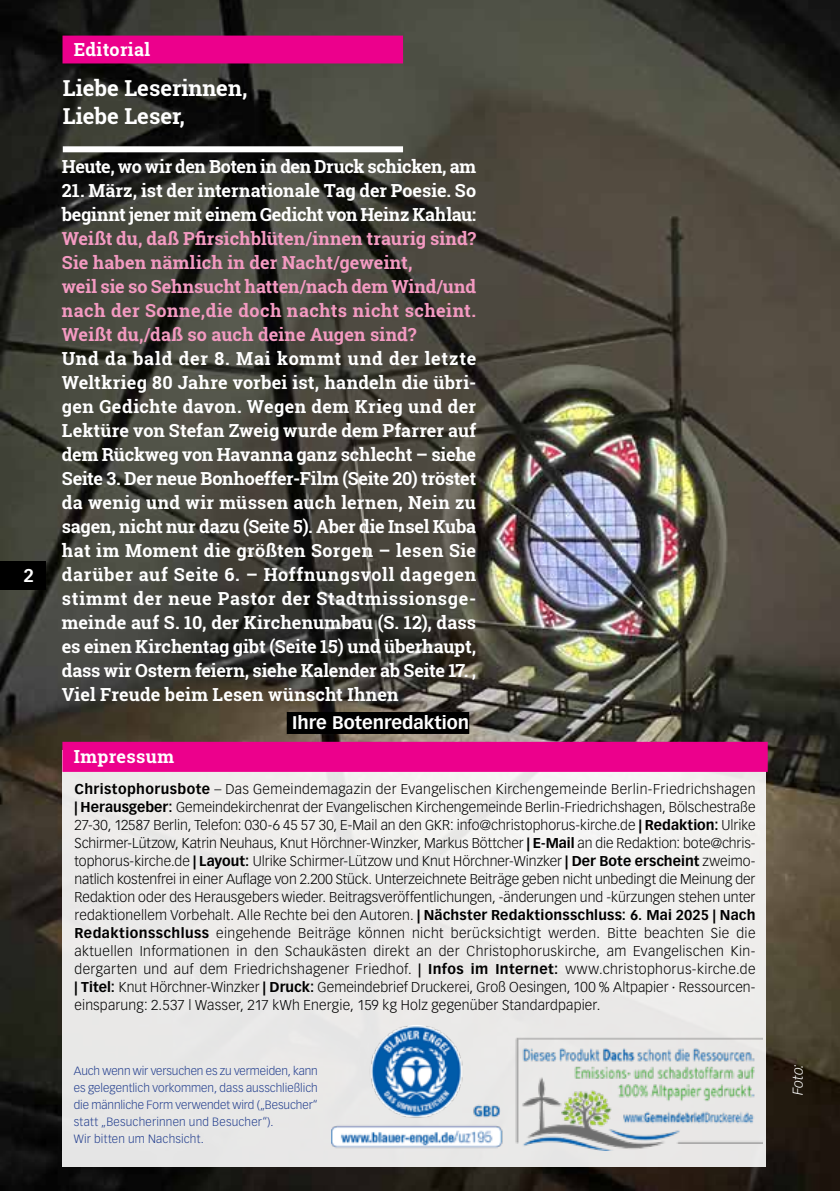
<style>
.page{position:relative;width:840px;height:1191px;background:#fff}
.page>*{position:absolute;margin:0;border:0;box-sizing:border-box;transform-origin:0 0}
.t1{font:700 22px/28px "Roboto Slab";color:#fff}
.t2{font:700 18px/24px "Roboto Slab";letter-spacing:-.005em;color:#fff}
.t3{font:700 18px/24px "Roboto Slab";letter-spacing:.005em;color:#f49ac2}
.t4{font:700 18px "Vectora LT Std";color:#fff}
.t5{font:700 18px "Roboto Slab";letter-spacing:.02em;color:#fff}
.t6{font:300 14px/18px "Vectora LT Std";letter-spacing:.01em;color:#000;text-align:justify}
.t7{font:italic 300 14px "Vectora LT Std";color:#fff}
.t8{font:300 11.8px/17px "Vectora LT Std";color:#25408f}
.s1{font-weight:700}
.s2{font-weight:900}
</style>
<div class="page">
<img style="left:0;top:0;width:839px;height:1191px">
<div style="left:62px;top:750px;width:703px;height:416px;background:#ecebe9"></div>
<div style="left:62px;top:742px;width:705px;height:30px;background:#ec008c"></div>
<img style="left:331px;top:1025px;width:431px;height:125px">
<div style="left:62px;top:36px;width:341px;height:27px;background:#ec008c"></div>
<div style="left:63px;top:146px;width:340px;height:6px;background:#fff"></div>
<div style="left:286px;top:712px;width:183px;height:22px;background:#000"></div>
<div style="left:0;top:561px;width:45px;height:28px;background:#000"></div>
<p class="t4" style="left:23px;top:565px;width:12px">2</p>
<p class="t5" style="left:74px;top:37px;width:78px">Editorial</p>
<h1 class="t1" style="left:63px;top:73px;width:186px">Liebe Leserinnen,<br>Liebe Leser,</h1>
<p class="t2" style="left:62px;top:154px;width:415px">Heute, wo wir den Boten in den Druck schicken, am</p>
<p class="t2" style="left:62px;top:178px;width:415px">21. März, ist der internationale Tag der Poesie. So beginnt jener mit einem Gedicht von Heinz Kahlau:</p>
<p class="t3" style="left:62px;top:226px;width:415px">Weißt du, daß Pfirsichblüten/innen traurig sind?<br>Sie haben nämlich in der Nacht/geweint,<br>weil sie so Sehnsucht hatten/nach dem Wind/und nach der Sonne,die doch nachts nicht scheint.<br>Weißt du,/daß so auch deine Augen sind?</p>
<p class="t2" style="left:62px;top:346px;width:415px;text-align:justify">Und da bald der 8. Mai kommt und der letzte Weltkrieg 80 Jahre vorbei ist, handeln die übri&shy;gen Gedichte davon. Wegen dem Krieg und der Lektüre von Stefan Zweig wurde dem Pfarrer auf dem Rückweg von Havanna ganz schlecht – siehe Seite 3. Der neue Bonhoeffer-Film (Seite 20) tröstet da wenig und wir müssen auch lernen, Nein zu sagen, nicht nur dazu (Seite 5). Aber die Insel Kuba hat im Moment die größten Sorgen – lesen Sie darüber auf Seite 6. – Hoffnungsvoll dagegen stimmt der neue Pastor der Stadtmissionsge&shy;meinde auf S. 10, der Kirchenumbau (S. 12), dass es einen Kirchentag gibt (Seite 15) und überhaupt, dass wir Ostern feiern, siehe Kalender ab Seite 17. ‚ Viel Freude beim Lesen wünscht Ihnen</p>
<p class="t4" style="left:292px;top:711px;width:178px">Ihre Botenredaktion</p>
<p class="t5" style="left:74px;top:744px;width:102px">Impressum</p>
<p class="t6" style="left:74px;top:780px;width:682px"><span class="s1">Christophorusbote</span> – Das Gemeindemagazin der Evangelischen Kirchengemeinde Berlin-Friedrichshagen <span class="s2">|</span> <span class="s1">Herausgeber:</span> Gemeindekirchenrat der Evangelischen Kirchengemeinde Berlin-Friedrichshagen, Bölschestraße 27-30, 12587 Berlin, Telefon: 030-6 45 57 30, E-Mail an den GKR: info@christophorus-kirche.de <span class="s2">|</span> <span class="s1">Redaktion:</span> Ulrike Schirmer-Lützow, Katrin Neuhaus, Knut Hörchner-Winzker, Markus Böttcher <span class="s2">|</span> <span class="s1">E-Mail</span> an die Redaktion: bote@chris&shy;tophorus-kirche.de <span class="s2">|</span> <span class="s1">Layout:</span> Ulrike Schirmer-Lützow und Knut Hörchner-Winzker <span class="s2">|</span> <span class="s1">Der Bote erscheint</span> zweimo&shy;natlich kostenfrei in einer Auflage von 2.200 Stück. Unterzeichnete Beiträge geben nicht unbedingt die Meinung der Redaktion oder des Herausgebers wieder. Beitragsveröffentlichungen, -änderungen und -kürzungen stehen unter redaktionellem Vorbehalt. Alle Rechte bei den Autoren. <span class="s2">|</span> <span class="s1">Nächster Redaktionsschluss: 6. Mai 2025</span> <span class="s2">|</span> <span class="s1">Nach Redaktionsschluss</span> eingehende Beiträge können nicht berücksichtigt werden. Bitte beachten Sie die aktuellen Informationen in den Schaukästen direkt an der Christophoruskirche, am Evangelischen Kin&shy;dergarten und auf dem Friedrichshagener Friedhof. <span class="s1">| Infos im Internet:</span> www.christophorus-kirche.de <span class="s2">|</span> <span class="s1">Titel:</span> Knut Hörchner-Winzker <span class="s2">|</span> <span class="s1">Druck:</span> Gemeindebrief Druckerei, Groß Oesingen, 100 % Altpapier · Ressourcen&shy;einsparung: 2.537 l Wasser, 217 kWh Energie, 159 kg Holz gegenüber Standardpapier.</p>
<p class="t8" style="left:74px;top:1062px;width:245px">Auch wenn wir versuchen es zu vermeiden, kann es gelegentlich vorkommen, dass ausschließlich die männliche Form verwendet wird („Besucher“ statt „Besucherinnen und Besucher“).<br>Wir bitten um Nachsicht.</p>
<p class="t7" style="left:789px;top:1095px;width:32px;rotate:-90deg">Foto:</p>
</div>
